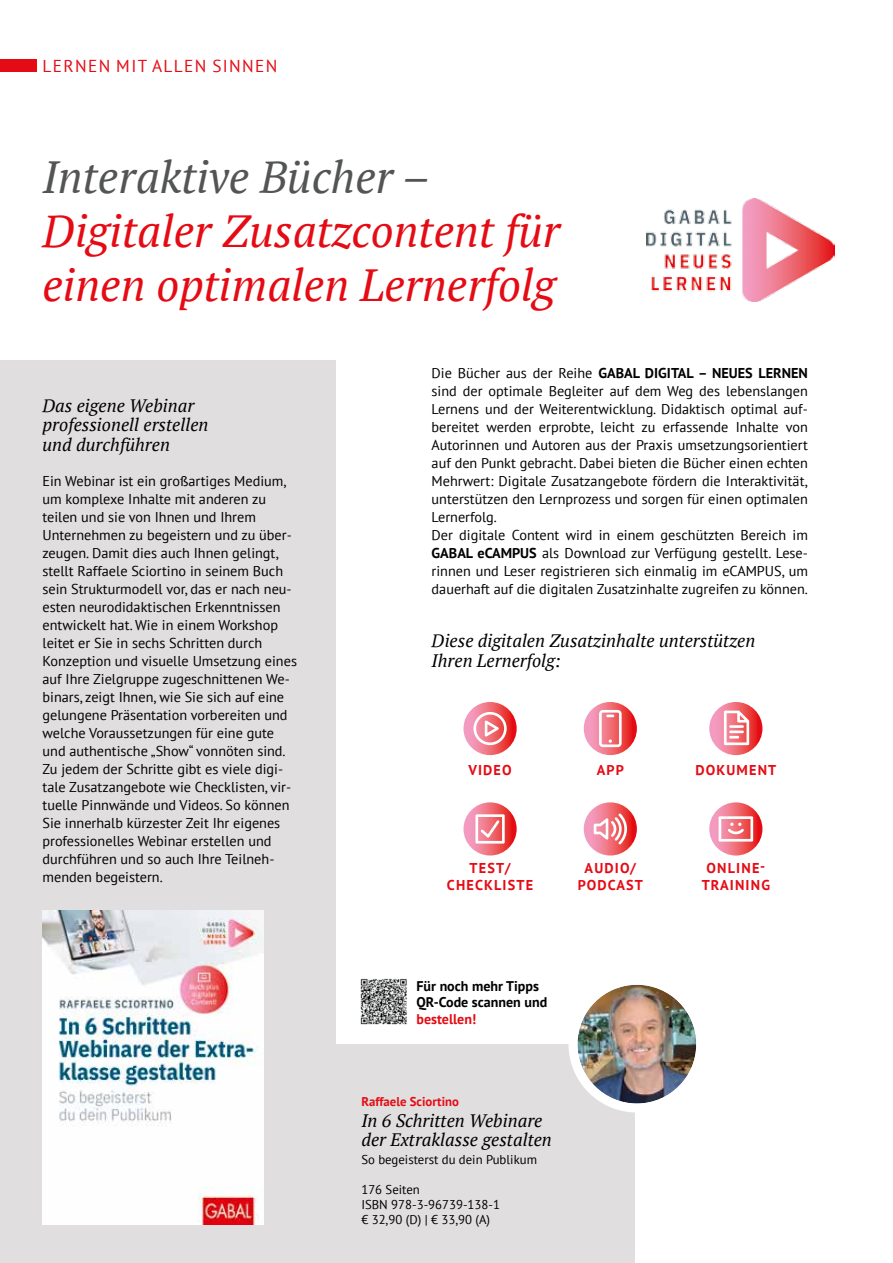
<style>
.page{position:relative;width:893px;height:1263px;background:#fff}
.page>*{position:absolute;margin:0;border:0;box-sizing:border-box;transform-origin:0 0}
.t1{font:italic 45px/54px "PT Serif";color:#e50b14}
.t2{font:italic 18px/19.5px "PT Serif";color:#000}
.t3{font:17.25px "PT Sans";letter-spacing:.08em;color:#e50b14}
.t4{font:14.25px/18px "PT Sans";color:#000}
.t5{font:700 14.25px "PT Sans";letter-spacing:.08em;color:#e50b14}
.t6{font:700 14.1px/16.5px "PT Sans";color:#000}
.t7{font:12.75px/15px "PT Sans";color:#000}
.t8{font:700 12.75px "PT Sans";color:#e50b14}
.s1{color:#535454}
.s2{font-weight:700}
.s3{color:#e50b14}
</style>
<div class="page">
<div style="left:0;top:59px;width:36px;height:13px;background:#e50b14"></div>
<img style="left:646px;top:198px;width:188px;height:103px">
<div style="left:0;top:360px;width:336px;height:903px;background:#e0dede"></div>
<div style="left:278px;top:1044px;width:357px;height:219px;background:#e0dede"></div>
<img style="left:360px;top:978px;width:47px;height:47px">
<svg style="left:584px;top:702px;width:53px;height:53px"></svg>
<svg style="left:599px;top:710px;width:23px;height:37px"></svg>
<svg style="left:709px;top:702px;width:53px;height:53px"></svg>
<svg style="left:724px;top:711px;width:25px;height:34px"></svg>
<svg style="left:463px;top:702px;width:54px;height:53px"></svg>
<svg style="left:473px;top:712px;width:34px;height:33px"></svg>
<svg style="left:584px;top:802px;width:53px;height:53px"></svg>
<svg style="left:594px;top:813px;width:35px;height:31px"></svg>
<svg style="left:709px;top:802px;width:53px;height:53px"></svg>
<svg style="left:719px;top:816px;width:34px;height:25px"></svg>
<svg style="left:463px;top:802px;width:54px;height:53px"></svg>
<svg style="left:475px;top:814px;width:30px;height:29px"></svg>
<img style="left:43px;top:910px;width:221px;height:314px">
<div style="left:573px;top:980px;width:128px;height:128px;background:#fff;border-radius:50%"></div>
<img style="left:577px;top:985px;width:119px;height:118px;border-radius:59px">
<div style="left:568px;top:976px;width:137px;height:136px;border:9px solid #fff;border-radius:50%"></div>
<p class="t3" style="left:43px;top:54px;width:236px">Lernen mit allen Sinnen</p>
<p class="t1" style="left:43px;top:149px;width:519px"><span class="s1">Interaktive Bücher –<br></span>Digitaler Zusatzcontent für einen optimalen Lernerfolg</p>
<p class="t2" style="left:43px;top:395px;width:167px">Das eigene Webinar professionell erstellen und durchführen</p>
<p class="t4" style="left:43px;top:472px;width:256px">Ein Webinar ist ein großartiges Medium, um komplexe Inhalte mit anderen zu teilen und sie von Ihnen und Ihrem Unternehmen zu begeistern und zu über&shy;zeugen. Damit dies auch Ihnen gelingt, stellt Raffaele Sciortino in seinem Buch sein Strukturmodell vor, das er nach neu&shy;esten neurodidaktischen Erkenntnissen entwickelt hat. Wie in einem Workshop leitet er Sie in sechs Schritten durch Konzeption und visuelle Umsetzung eines auf Ihre Zielgruppe zugeschnittenen We&shy;binars, zeigt Ihnen, wie Sie sich auf eine gelungene Präsentation vorbereiten und welche Voraussetzungen für eine gute und authentische „Show“ vonnöten sind.<br>Zu jedem der Schritte gibt es viele digi&shy;tale Zusatzangebote wie Checklisten, vir&shy;tuelle Pinnwände und Videos. So können Sie innerhalb kürzester Zeit Ihr eigenes professionelles Webinar erstellen und durchführen und so auch Ihre Teilneh&shy;menden begeistern.</p>
<p class="t4" style="left:432px;top:364px;width:378px">Die Bücher aus der Reihe <span class="s2">GABAL DIGITAL – NEUES LERNEN </span>sind der optimale Begleiter auf dem Weg des lebenslangen Lernens und der Weiterentwicklung. Didaktisch optimal auf&shy;bereitet werden erprobte, leicht zu erfassende Inhalte von Autorinnen und Autoren aus der Praxis umsetzungsorientiert auf den Punkt gebracht. Dabei bieten die Bücher einen echten Mehrwert: Digitale Zusatzangebote fördern die Interaktivität, unterstützen den Lernprozess und sorgen für einen optimalen Lernerfolg.<br>Der digitale Content wird in einem geschützten Bereich im <span class="s2">GABAL eCAMPUS</span> als Download zur Verfügung gestellt. Lese&shy;rinnen und Leser registrieren sich einmalig im eCAMPUS, um dauerhaft auf die digitalen Zusatzinhalte zugreifen zu können.</p>
<p class="t2" style="left:432px;top:631px;width:325px">Diese digitalen Zusatzinhalte unterstützen<br>Ihren Lernerfolg:</p>
<p class="t5" style="left:468px;top:760px;width:45px">Video</p>
<p class="t5" style="left:597px;top:760px;width:10px">app</p>
<p class="t5" style="left:695px;top:760px;width:42px">Dokument</p>
<p class="t5" style="left:470px;top:858px;width:19px">Test</p>
<p class="t5" style="left:505px;top:858px;width:7px">/</p>
<p class="t5" style="left:447px;top:875px;width:56px">checkliste</p>
<p class="t5" style="left:585px;top:858px;width:10px">audi</p>
<p class="t5" style="left:620px;top:858px;width:17px">o/</p>
<p class="t5" style="left:578px;top:875px;width:30px">podcast</p>
<p class="t6" style="left:416px;top:977px;width:132px">Für noch mehr Tipps<br>QR-Code scannen und <span class="s3">bestellen!</span></p>
<p class="t8" style="left:361px;top:1093px;width:99px">Raffaele Sciortino</p>
<p class="t2" style="left:361px;top:1110px;width:192px">In 6 Schritten Webinare der Extraklasse gestalten</p>
<p class="t7" style="left:361px;top:1152px;width:177px">So begeisterst du dein Publikum</p>
<p class="t7" style="left:361px;top:1182px;width:140px">176 Seiten<br>ISBN 978-3-96739-138-1 € 32,90 (D) | € 33,90 (A)</p>
<p class="t5" style="left:707px;top:858px;width:10px">Online</p>
<p class="t5" style="left:760px;top:857px;width:7px">-</p>
<p class="t5" style="left:702px;top:875px;width:10px">training</p>
</div>
